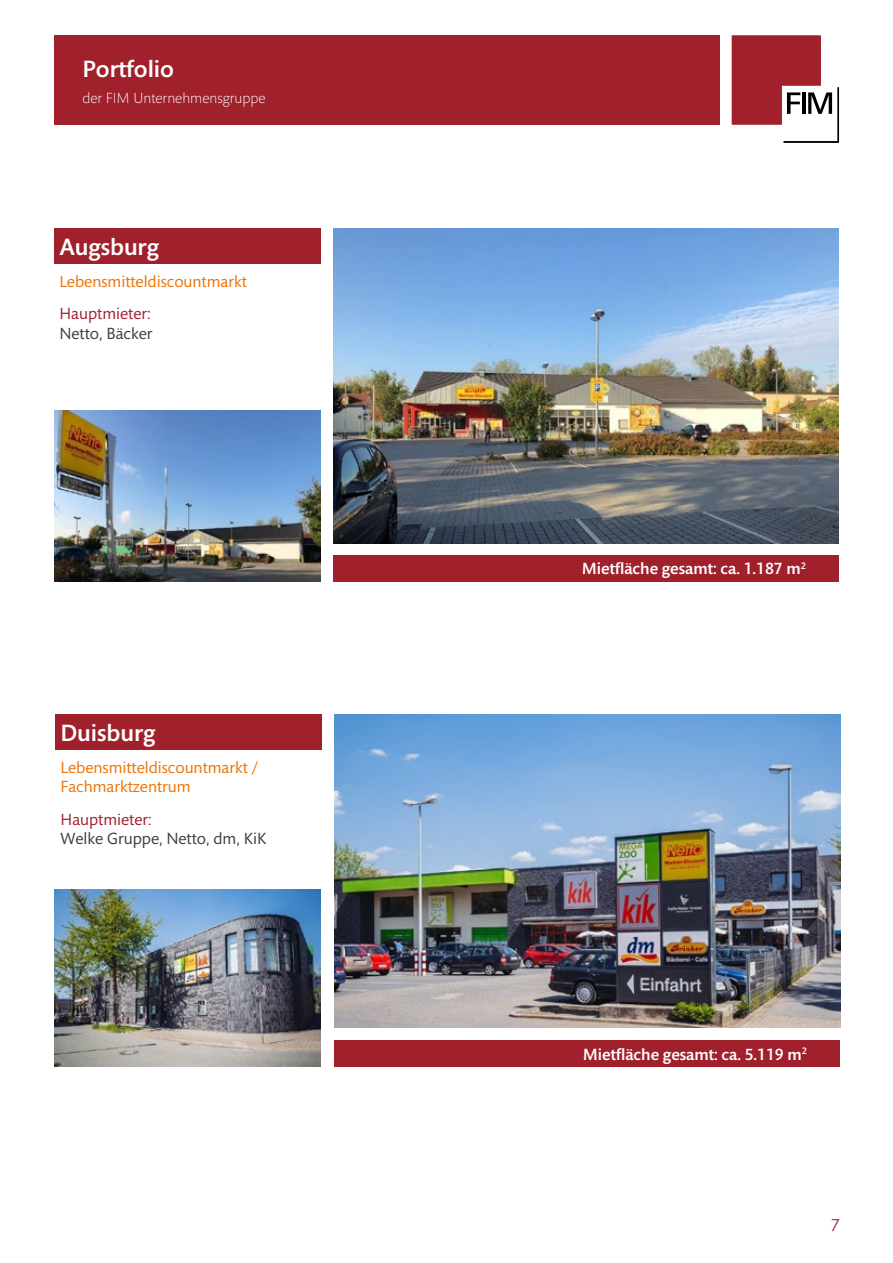
<style>
.page{position:relative;width:893px;height:1263px;background:#fff}
.page>*{position:absolute;margin:0;border:0;box-sizing:border-box;transform-origin:0 0}
.t1{font:500 24px "Mundo Sans Capital";color:#fff}
.t2{font:16.5px/19.5px "Mundo Sans Capital";color:#ee7203}
.t3{font:500 16.5px "Mundo Sans Capital";color:#fff}
.t4{font:16.5px "Mundo Sans Capital";color:#3c3c3b}
.t5{font:16.5px "Mundo Sans Capital";color:#a0202c}
.t6{font:16.5px "Century Gothic";color:#a0202c}
.t7{font:300 15px "Mundo Sans Capital";color:#fff}
</style>
<div class="page">
<svg style="left:732px;top:36px;width:107px;height:107px"></svg>
<div style="left:54px;top:36px;width:666px;height:89px;background:#a0202c"></div>
<img style="left:334px;top:229px;width:505px;height:314px">
<div style="left:54px;top:229px;width:267px;height:35px;background:#a0202c"></div>
<div style="left:334px;top:555px;width:505px;height:26px;background:#a0202c"></div>
<img style="left:54px;top:410px;width:267px;height:171px">
<div style="left:55px;top:714px;width:267px;height:36px;background:#a0202c"></div>
<div style="left:335px;top:1040px;width:505px;height:27px;background:#a0202c"></div>
<img style="left:335px;top:714px;width:505px;height:313px">
<img style="left:55px;top:890px;width:266px;height:177px">
<h1 class="t1" style="left:82px;top:56px;width:93px">Portfolio</h1>
<p class="t7" style="left:82px;top:90px;width:185px">der FIM Unternehmensgruppe</p>
<h1 class="t1" style="left:59px;top:234px;width:101px">Augsburg</h1>
<p class="t2" style="left:59px;top:272px;width:189px">Lebensmitteldiscountmarkt</p>
<p class="t5" style="left:59px;top:305px;width:93px">Hauptmieter:</p>
<p class="t4" style="left:59px;top:324px;width:95px">Netto, Bäcker</p>
<h1 class="t1" style="left:60px;top:719px;width:96px">Duisburg</h1>
<p class="t2" style="left:60px;top:758px;width:199px">Lebensmitteldiscountmarkt /<br>Fachmarktzentrum</p>
<p class="t5" style="left:60px;top:810px;width:93px">Hauptmieter:</p>
<p class="t4" style="left:60px;top:830px;width:208px">Welke Gruppe, Netto, dm, KiK</p>
<p class="t3" style="left:582px;top:559px;width:226px">Mietfläche gesamt: ca. 1.187 m<sup>2</sup></p>
<p class="t3" style="left:583px;top:1045px;width:226px">Mietfläche gesamt: ca. 5.119 m<sup>2</sup></p>
<p class="t6" style="left:831px;top:1213px;width:11px">7</p>
</div>
